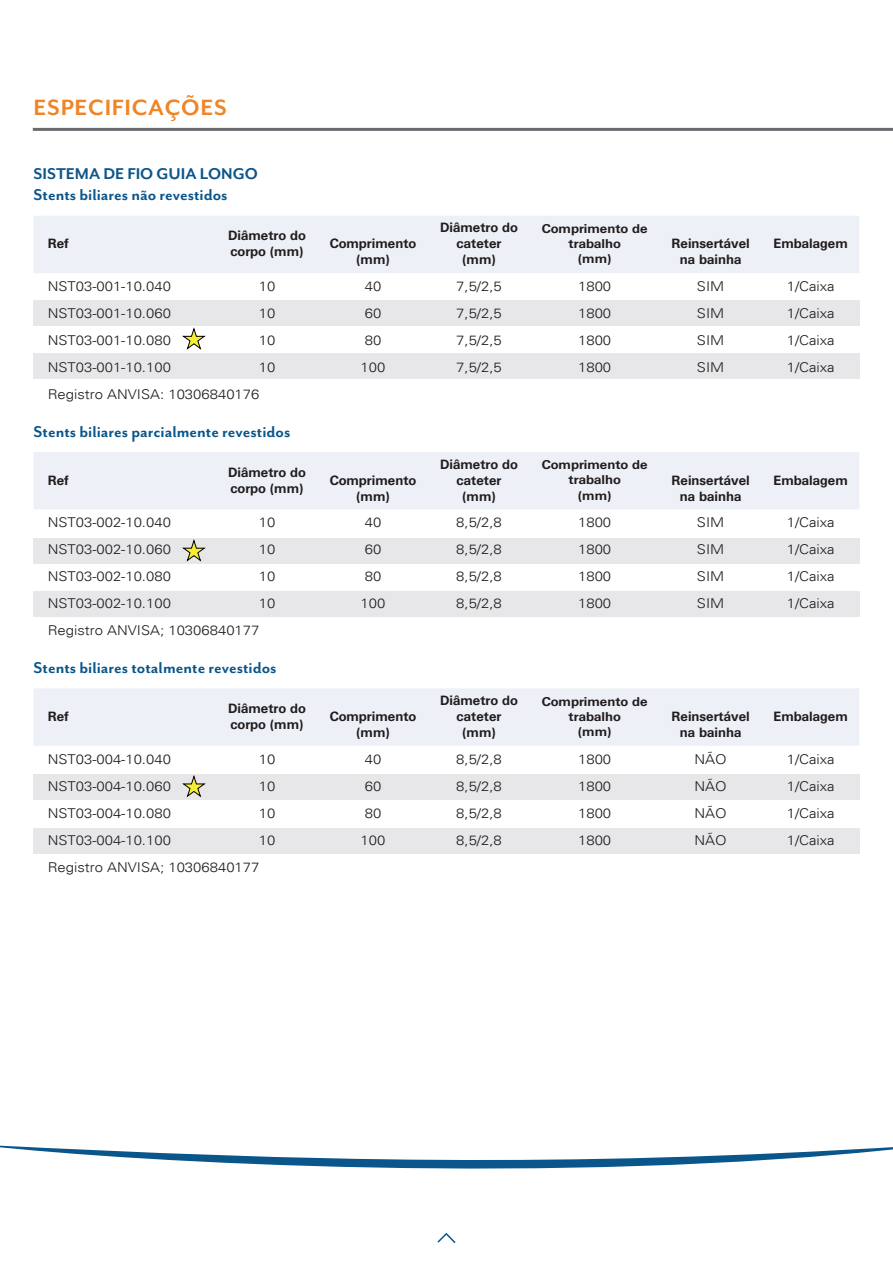
<style>
.page{position:relative;width:893px;height:1263px;background:#fff}
.page>*{position:absolute;margin:0;border:0;box-sizing:border-box;transform-origin:0 0}
.t1{font:700 25.5px "Mr Eaves San OT";letter-spacing:.03em;color:#f08526}
.t2{font:700 18px/21.6px "Mr Eaves San OT";color:#0a558a}
.t3{font:300 13.5px/27px "Univers LT";color:#211c1d;text-align:justify;scale:1.1 1}
.t4{font:300 13.5px/27px "Univers LT";color:#221d1d;scale:1.1 1}
.t5{font:700 13.2px/15.9px "Univers BQ";color:#211c1d;text-align:center}
.t6{font:700 12.6px/15px "Univers BQ";color:#211c1d;text-align:center;scale:1.05 1}
</style>
<div class="page">
<div style="left:34px;top:537px;width:826px;height:26px;background:#e7e7e9"></div>
<div style="left:34px;top:591px;width:826px;height:26px;background:#e7e7e9"></div>
<div style="left:34px;top:452px;width:825px;height:57px;background:#eef0f7"></div>
<svg style="left:182px;top:540px;width:23px;height:21px"></svg>
<svg style="left:33px;top:128px;width:860px;height:3px;background:#6f7073"></svg>
<div style="left:34px;top:300px;width:826px;height:26px;background:#e7e7e9"></div>
<div style="left:34px;top:353px;width:826px;height:26px;background:#e7e7e9"></div>
<div style="left:34px;top:774px;width:826px;height:26px;background:#e7e7e9"></div>
<div style="left:34px;top:828px;width:826px;height:26px;background:#e7e7e9"></div>
<div style="left:34px;top:216px;width:825px;height:57px;background:#eef0f7"></div>
<div style="left:34px;top:688px;width:825px;height:58px;background:#eef0f7"></div>
<svg style="left:0;top:1145px;width:893px;height:24px"></svg>
<svg style="left:437px;top:1234px;width:19px;height:9px"></svg>
<svg style="left:182px;top:328px;width:23px;height:21px"></svg>
<svg style="left:182px;top:776px;width:23px;height:21px"></svg>
<h1 class="t1" style="left:34px;top:93px;width:195px">ESPECIFICAÇÕES</h1>
<h2 class="t2" style="left:34px;top:163px;width:226px">SISTEMA DE FIO GUIA LONGO<br>Stents biliares não revestidos</h2>
<p class="t5" style="left:228px;top:228px;width:79px;text-align:left">Diâmetro do corpo (mm)</p>
<p class="t5" style="left:48px;top:236px;width:22px">Ref</p>
<p class="t3" style="left:48px;top:273px;width:114px">HI@JK?JJM?MJ1JNJ HI@JK?JJM?MJ1JOJ HI@JK?JJM?MJ1JPJ</p>
<p class="t4" style="left:48px;top:354px;width:194px">HI@JK?JJM?MJ1MJJ<br>Q%3-,'#*$RHSTIRZ$MJKJOPNJMVO</p>
<p class="t3" style="left:259px;top:273px;width:17px">MJ MJ MJ MJ</p>
<h2 class="t2" style="left:34px;top:420px;width:258px">Stents biliares parcialmente revestidos</h2>
<p class="t5" style="left:48px;top:472px;width:22px">Ref</p>
<p class="t5" style="left:228px;top:464px;width:79px;text-align:left">Diâmetro do corpo (mm)</p>
<p class="t3" style="left:48px;top:509px;width:114px">HI@JK?JJL?MJ1JNJ HI@JK?JJL?MJ1JOJ HI@JK?JJL?MJ1JPJ</p>
<p class="t4" style="left:48px;top:590px;width:194px">HI@JK?JJL?MJ1MJJ<br>Q%3-,'#*$RHSTIRU$MJKJOPNJMVV</p>
<p class="t3" style="left:259px;top:509px;width:17px">MJ MJ MJ MJ</p>
<h2 class="t2" style="left:34px;top:657px;width:245px">Stents biliares totalmente revestidos</h2>
<p class="t5" style="left:48px;top:709px;width:22px">Ref</p>
<p class="t5" style="left:228px;top:701px;width:79px;text-align:left">Diâmetro do corpo (mm)</p>
<p class="t3" style="left:48px;top:745px;width:114px">HI@JK?JJN?MJ1JNJ HI@JK?JJN?MJ1JOJ HI@JK?JJN?MJ1JPJ</p>
<p class="t4" style="left:48px;top:826px;width:194px">HI@JK?JJN?MJ1MJJ<br>Q%3-,'#*$RHSTIRU$MJKJOPNJMVV</p>
<p class="t3" style="left:259px;top:745px;width:17px">MJ MJ MJ MJ</p>
<p class="t5" style="left:330px;top:236px;width:88px">Comprimento (mm)</p>
<p class="t3" style="left:361px;top:273px;width:24px;text-align:center">NJ<br>OJ<br>PJ<br>MJJ</p>
<p class="t5" style="left:330px;top:472px;width:88px">Comprimento (mm)</p>
<p class="t3" style="left:361px;top:509px;width:24px;text-align:center">NJ<br>OJ<br>PJ<br>MJJ</p>
<p class="t5" style="left:330px;top:709px;width:88px">Comprimento (mm)</p>
<p class="t3" style="left:361px;top:745px;width:24px;text-align:center">NJ<br>OJ<br>PJ<br>MJJ</p>
<p class="t5" style="left:440px;top:220px;width:79px">Diâmetro do cateter (mm)</p>
<p class="t3" style="left:456px;top:273px;width:43px">V9YWL9Y V9YWL9Y V9YWL9Y V9YWL9Y</p>
<p class="t6" style="left:542px;top:221px;width:102px">Comprimento de trabalho<br>(mm)</p>
<p class="t3" style="left:578px;top:273px;width:32px">MPJJ MPJJ MPJJ MPJJ</p>
<p class="t5" style="left:440px;top:456px;width:79px">Diâmetro do cateter (mm)</p>
<p class="t3" style="left:456px;top:509px;width:43px">P9YWL9P P9YWL9P P9YWL9P P9YWL9P</p>
<p class="t6" style="left:542px;top:458px;width:102px">Comprimento de trabalho<br>(mm)</p>
<p class="t3" style="left:578px;top:509px;width:32px">MPJJ MPJJ MPJJ MPJJ</p>
<p class="t5" style="left:440px;top:693px;width:79px">Diâmetro do cateter (mm)</p>
<p class="t3" style="left:456px;top:745px;width:43px">P9YWL9P P9YWL9P P9YWL9P P9YWL9P</p>
<p class="t6" style="left:542px;top:694px;width:102px">Comprimento de trabalho<br>(mm)</p>
<p class="t3" style="left:578px;top:745px;width:32px">MPJJ MPJJ MPJJ MPJJ</p>
<p class="t5" style="left:671px;top:236px;width:80px">Reinsertável na bainha</p>
<p class="t3" style="left:697px;top:273px;width:26px">IT&gt; IT&gt; IT&gt; IT&gt;</p>
<p class="t5" style="left:671px;top:472px;width:80px">Reinsertável na bainha</p>
<p class="t3" style="left:697px;top:509px;width:26px">IT&gt; IT&gt; IT&gt; IT&gt;</p>
<p class="t5" style="left:671px;top:709px;width:80px">Reinsertável na bainha</p>
<p class="t3" style="left:694px;top:745px;width:31px">H[\ H[\ H[\ H[\</p>
<p class="t5" style="left:774px;top:236px;width:76px">Embalagem</p>
<p class="t3" style="left:787px;top:273px;width:45px">MWX"-&amp;" MWX"-&amp;" MWX"-&amp;" MWX"-&amp;"</p>
<p class="t5" style="left:774px;top:472px;width:76px">Embalagem</p>
<p class="t3" style="left:787px;top:509px;width:45px">MWX"-&amp;" MWX"-&amp;" MWX"-&amp;" MWX"-&amp;"</p>
<p class="t5" style="left:774px;top:709px;width:76px">Embalagem</p>
<p class="t3" style="left:787px;top:745px;width:45px">MWX"-&amp;" MWX"-&amp;" MWX"-&amp;" MWX"-&amp;"</p>
</div>
